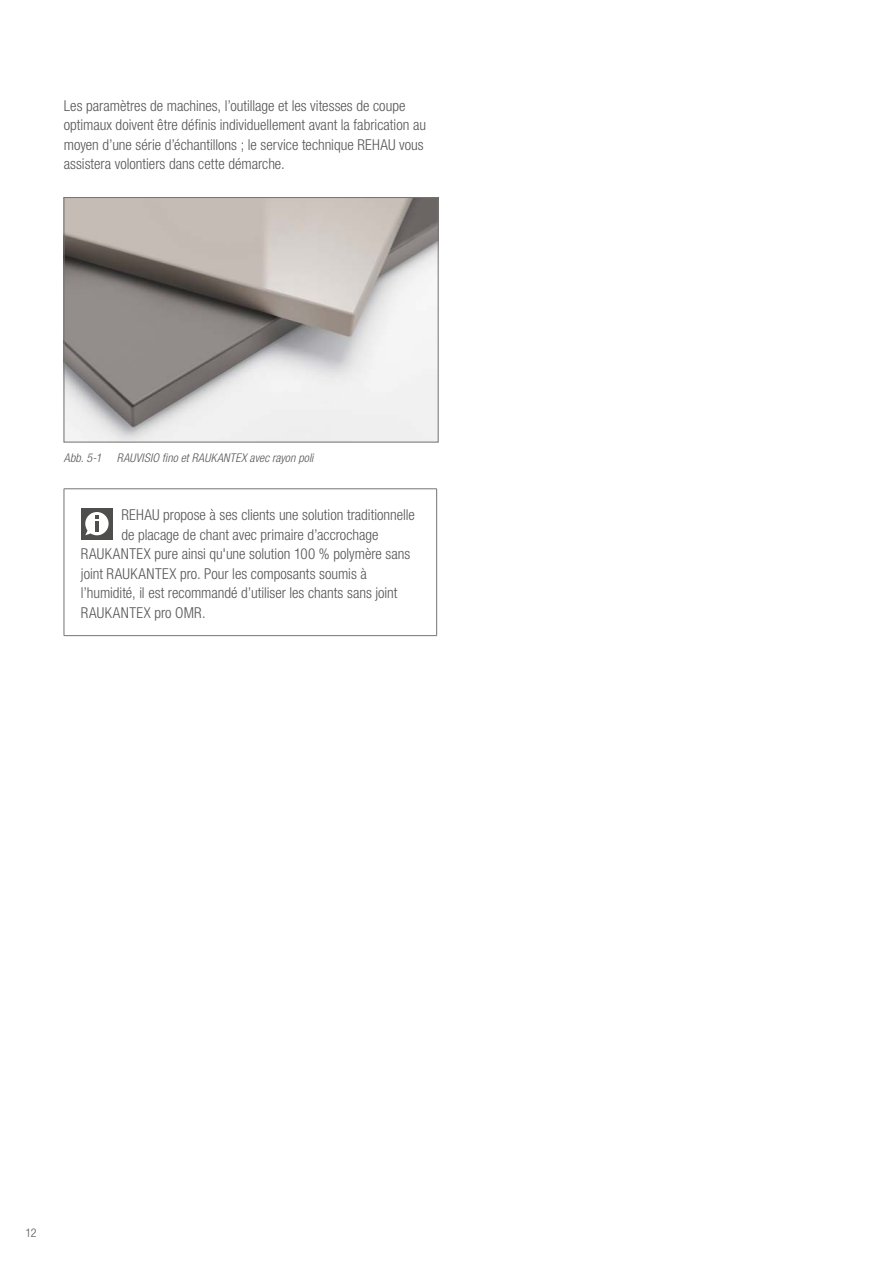
<style>
.page{position:relative;width:893px;height:1263px;background:#fff}
.page>*{position:absolute;margin:0;border:0;box-sizing:border-box;transform-origin:0 0}
.Bodytext{font:300 condensed 15px/19.5px "Helvetica Neue LTW1 G";color:#565655}
.Bodytext-2{font:300 condensed 15px "Helvetica Neue LTW1 G";letter-spacing:.025em;color:#565655}
.t1{font:italic 300 condensed 12px "Helvetica Neue LTW1 G";letter-spacing:.015em;color:#565655}
.t2{font:300 condensed 12px "Helvetica Neue LTW1 G";color:#565655}
</style>
<div class="page">
<hr style="left:64px;top:488px;width:373px;height:1px;background:#737373">
<hr style="left:64px;top:489px;width:1px;height:146px;background:#737373">
<hr style="left:436px;top:489px;width:1px;height:146px;background:#737373">
<hr style="left:64px;top:635px;width:373px;height:1px;background:#737373">
<div style="left:81px;top:508px;width:32px;height:32px;background:#4e4e4d"></div>
<svg style="left:85px;top:512px;width:24px;height:23px"></svg>
<img style="left:66px;top:199px;width:370px;height:241px">
<div style="left:64px;top:197px;width:374px;height:245px;border:1px solid #737373"></div>
<p class="Bodytext" style="left:64px;top:96px;width:364px">Les paramètres de machines, l’outillage et les vitesses de coupe optimaux doivent être définis individuellement avant la fabrication au moyen d’une série d’échantillons ; le service technique REHAU vous assistera volontiers dans cette démarche.</p>
<p class="t1" style="left:64px;top:450px;width:39px">Abb. 5-1</p>
<p class="t1" style="left:117px;top:450px;width:198px">RAUVISIO fino et RAUKANTEX avec rayon poli</p>
<p class="Bodytext" style="left:121px;top:505px;width:295px">REHAU propose à ses clients une solution traditionnelle</p>
<p class="Bodytext" style="left:121px;top:525px;width:259px">de placage de chant avec primaire d’accrochage</p>
<p class="Bodytext" style="left:81px;top:544px;width:331px">RAUKANTEX pure ainsi qu'une solution 100 % polymère sans</p>
<p class="Bodytext" style="left:81px;top:564px;width:287px">joint RAUKANTEX pro. Pour les composants soumis à</p>
<p class="Bodytext" style="left:81px;top:583px;width:318px">l’humidité, il est recommandé d’utiliser les chants sans joint</p>
<p class="Bodytext-2" style="left:81px;top:603px;width:126px">RAUKANTEX pro OMR.</p>
<p class="t2" style="left:26px;top:1226px;width:13px">12</p>
</div>
